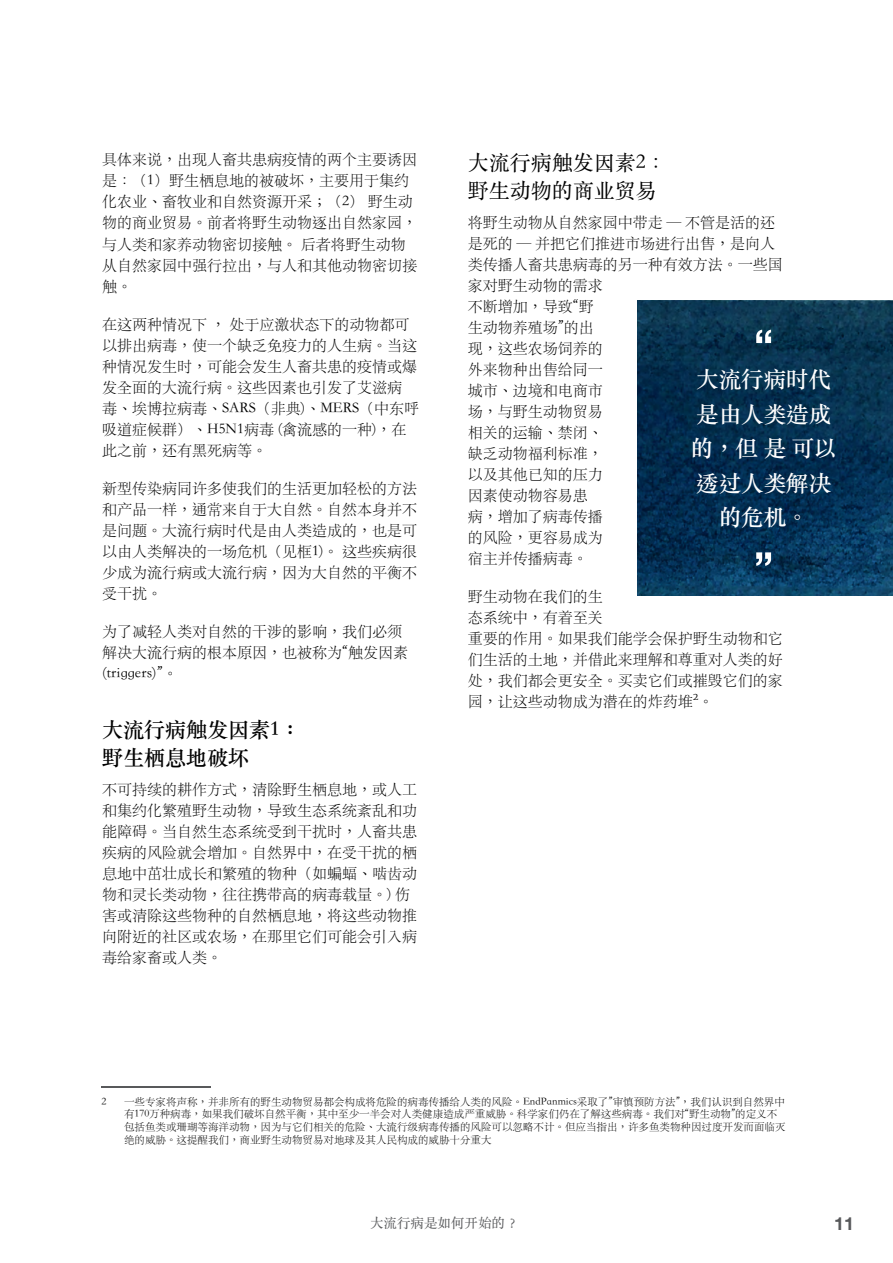
<style>
.page{position:relative;width:893px;height:1263px;background:#fff}
.page>*{position:absolute;margin:0;border:0;box-sizing:border-box;transform-origin:0 0}
.t1{font:22.5px/34.5px "ST Songti TC Bold";color:#fff;text-align:center}
.t2{font:21px/28.5px "ST Songti TC Regular";color:#000}
.t3{font:21px/28.5px "ST Songti TC Bold";color:#000}
.t4{font:700 18px "Helvetica Neue";color:#58595b}
.t5{font:15px/21px "ST Songti TC Light";color:#000}
.t6{font:13.5px "ST Songti TC Regular";color:#58595b}
.t7{font:10.5px/12.6px "ST Songti TC Light";color:#000}
</style>
<div class="page">
<hr style="left:102px;top:1086px;width:109px;height:1px;background:#58595b">
<img style="left:637px;top:301px;width:256px;height:294px">
<svg style="left:756px;top:330px;width:15px;height:13px"></svg>
<svg style="left:756px;top:552px;width:15px;height:14px"></svg>
<p class="t5" style="left:102px;top:148px;width:316px">具体来说，出现人畜共患病疫情的两个主要诱因是：（1）野生栖息地的被破坏，主要用于集约化农业、畜牧业和自然资源开采；（2） 野生动物的商业贸易。前者将野生动物逐出自然家园，与人类和家养动物密切接触。 后者将野生动物从自然家园中强行拉出，与人和其他动物密切接触。</p>
<p class="t5" style="left:102px;top:312px;width:319px">在这两种情况下 ， 处于应激状态下的动物都可以排出病毒，使一个缺乏免疫力的人生病。当这种情况发生时，可能会发生人畜共患的疫情或爆发全面的大流行病。这些因素也引发了艾滋病毒、埃博拉病毒、SARS（非典)、MERS（中东呼吸道症候群）、H5N1病毒 (禽流感的一种)，在此之前，还有黑死病等。</p>
<p class="t5" style="left:102px;top:476px;width:317px;text-align:justify">新型传染病同许多使我们的生活更加轻松的方法和产品一样，通常来自于大自然。自然本身并不是问题。大流行病时代是由人类造成的，也是可以由人类解决的一场危机（见框1)。 这些疾病很少成为流行病或大流行病，因为大自然的平衡不受干扰。</p>
<p class="t5" style="left:102px;top:619px;width:307px">为了减轻人类对自然的干涉的影响，我们必须解决大流行病的根本原因，也被称为“触发因素(triggers)”。</p>
<h2 class="t3" style="left:102px;top:715px;width:200px">大流行病触发因素1：野生栖息地破坏</h2>
<p class="t5" style="left:102px;top:778px;width:316px">不可持续的耕作方式，清除野生栖息地，或人工和集约化繁殖野生动物，导致生态系统紊乱和功能障碍。当自然生态系统受到干扰时，人畜共患疾病的风险就会增加。自然界中，在受干扰的栖息地中茁壮成长和繁殖的物种（如蝙蝠、啮齿动物和灵长类动物，往往携带高的病毒载量。) 伤害或清除这些物种的自然栖息地，将这些动物推向附近的社区或农场，在那里它们可能会引入病毒给家畜或人类。</p>
<h2 class="t2" style="left:468px;top:147px;width:200px">大流行病触发因素2：野生动物的商业贸易</h2>
<p class="t5" style="left:468px;top:211px;width:316px">将野生动物从自然家园中带走 — 不管是活的还是死的 — 并把它们推进市场进行出售，是向人类传播人畜共患病毒的另一种有效方法。一些国家对野生动物的需求<br>不断增加，导致“野<br>生动物养殖场”的出<br>现，这些农场饲养的<br>外来物种出售给同一<br>城市、边境和电商市<br>场，与野生动物贸易<br>相关的运输、禁闭、<br>缺乏动物福利标准，<br>以及其他已知的压力<br>因素使动物容易患<br>病，增加了病毒传播<br>的风险，更容易成为<br>宿主并传播病毒。</p>
<p class="t5" style="left:468px;top:585px;width:316px">野生动物在我们的生<br>态系统中，有着至关<br>重要的作用。如果我们能学会保护野生动物和它们生活的土地，并借此来理解和尊重对人类的好处，我们都会更安全。买卖它们或摧毁它们的家园，让这些动物成为潜在的炸药堆<sup>2</sup>。</p>
<h1 class="t1" style="left:690px;top:362px;width:148px">大流行病时代是由人类造成的，但 是 可以透过人类解决的危机。</h1>
<p class="t7" style="left:102px;top:1094px;width:6px">2</p>
<p class="t7" style="left:124px;top:1094px;width:663px">一些专家将声称，并非所有的野生动物贸易都会构成将危险的病毒传播给人类的风险。EndPanmics采取了”审慎预防方法”，我们认识到自然界中有170万种病毒，如果我们破坏自然平衡，其中至少一半会对人类健康造成严重威胁。科学家们仍在了解这些病毒。我们对“野生动物”的定义不包括鱼类或珊瑚等海洋动物，因为与它们相关的危险、大流行级病毒传播的风险可以忽略不计。但应当指出，许多鱼类物种因过度开发而面临灭绝的威胁。这提醒我们，商业野生动物贸易对地球及其人民构成的威胁十分重大</p>
<p class="t6" style="left:370px;top:1214px;width:150px">大流行病是如何开始的？</p>
<p class="t4" style="left:834px;top:1209px;width:22px">11</p>
</div>
